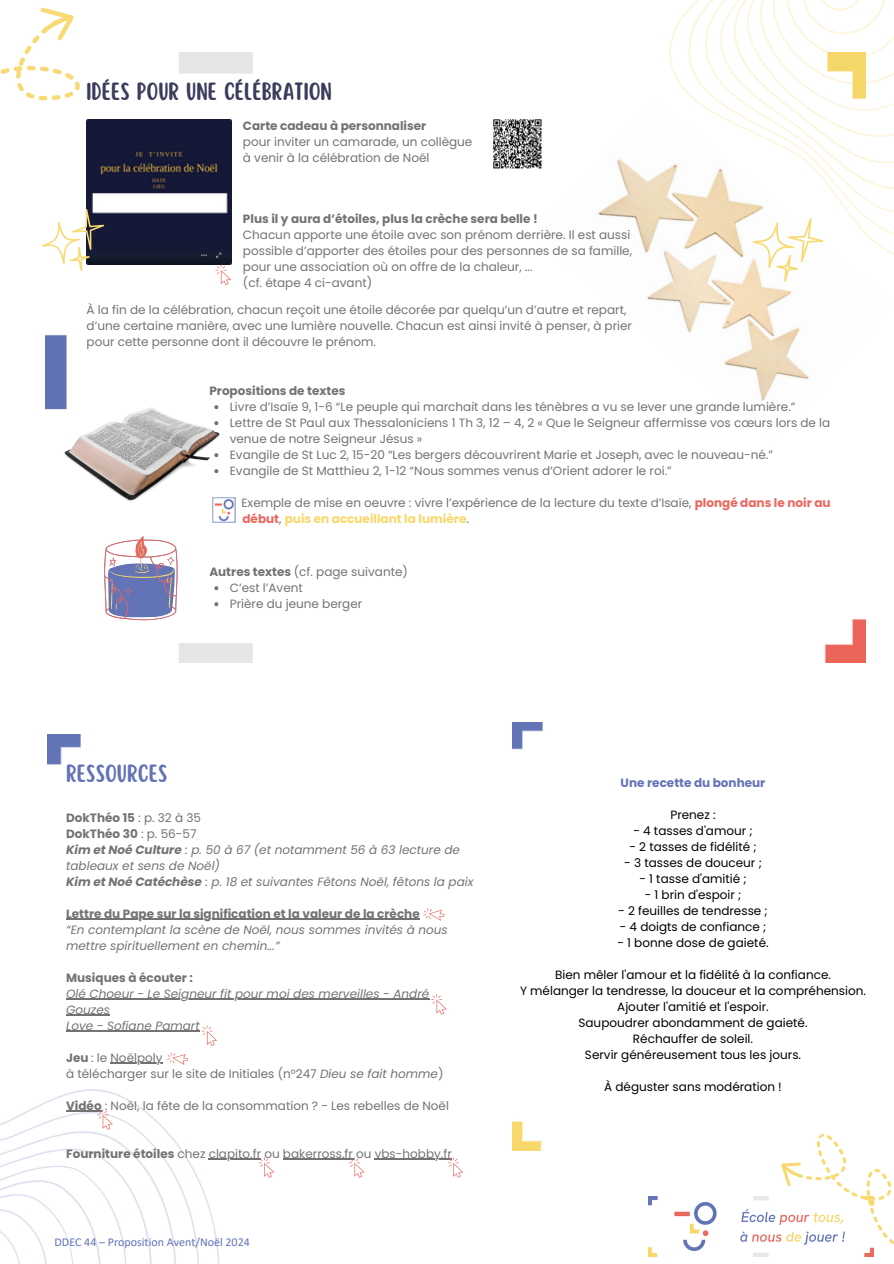
<style>
.page{position:relative;width:894px;height:1264px;background:#fff}
.page>*{position:absolute;margin:0;border:0;box-sizing:border-box;transform-origin:0 0}
.t1{font:21.75px "Scripter";color:#3a3c5b}
.t2{font:21.75px "Scripter";color:#6273b6}
.t3{font:12px/16px "Poppins";color:#737373}
.t4{font:12px "Poppins";color:#000}
.t5{font:italic 12px/16px "Poppins";color:#737373}
.t6{font:700 12px "Poppins";color:#737373}
.t7{font:700 12px "Poppins";color:#f8d86a}
.t8{font:12px "Calibri";color:#6273b6}
.t9{font:700 12px "Poppins";color:#6273b6}
.s1{font-weight:700;color:#ec675e}
.s2{color:#ec675e}
.s3{font-weight:400;color:#737373}
.s4{font-weight:700}
.s5{font-weight:400}
.s6{font-style:italic}
</style>
<div class="page">
<img style="left:45px;top:52px;width:820px;height:610px">
<img style="left:533px;top:97px;width:332px;height:346px">
<svg style="left:0;top:7px;width:79px;height:127px"></svg>
<svg style="left:643px;top:52px;width:222px;height:231px"></svg>
<svg style="left:666px;top:8px;width:227px;height:252px"></svg>
<svg style="left:689px;top:0;width:204px;height:234px"></svg>
<svg style="left:707px;top:0;width:186px;height:208px"></svg>
<img style="left:87px;top:120px;width:144px;height:144px">
<svg style="left:42px;top:206px;width:67px;height:67px"></svg>
<img style="left:488px;top:115px;width:58px;height:58px">
<img style="left:48px;top:734px;width:32px;height:31px">
<img style="left:648px;top:1196px;width:127px;height:59px">
<svg style="left:749px;top:216px;width:76px;height:67px"></svg>
<img style="left:60px;top:408px;width:161px;height:96px">
<svg style="left:214px;top:405px;width:4px;height:4px"></svg>
<svg style="left:214px;top:421px;width:4px;height:4px"></svg>
<svg style="left:214px;top:453px;width:4px;height:4px"></svg>
<svg style="left:214px;top:469px;width:4px;height:4px"></svg>
<svg style="left:212px;top:497px;width:23px;height:25px"></svg>
<svg style="left:104px;top:536px;width:73px;height:84px"></svg>
<hr style="left:66px;top:918px;width:353px;height:1px;background:#737373">
<hr style="left:66px;top:998px;width:363px;height:1px;background:#737373">
<hr style="left:66px;top:1014px;width:44px;height:1px;background:#737373">
<hr style="left:66px;top:1030px;width:134px;height:1px;background:#737373">
<hr style="left:110px;top:1062px;width:52px;height:1px;background:#737373">
<hr style="left:209px;top:1158px;width:52px;height:1px;background:#737373">
<hr style="left:283px;top:1158px;width:70px;height:1px;background:#737373">
<hr style="left:374px;top:1158px;width:78px;height:1px;background:#737373">
<svg style="left:214px;top:586px;width:4px;height:4px"></svg>
<svg style="left:214px;top:602px;width:4px;height:4px"></svg>
<svg style="left:775px;top:1133px;width:118px;height:124px"></svg>
<img style="left:512px;top:722px;width:30px;height:428px">
<svg style="left:423px;top:908px;width:22px;height:13px"></svg>
<svg style="left:431px;top:994px;width:15px;height:20px"></svg>
<svg style="left:201px;top:1025px;width:16px;height:20px"></svg>
<svg style="left:0;top:1089px;width:218px;height:174px"></svg>
<svg style="left:259px;top:1157px;width:15px;height:20px"></svg>
<svg style="left:349px;top:1157px;width:15px;height:20px"></svg>
<svg style="left:447px;top:1157px;width:16px;height:20px"></svg>
<svg style="left:167px;top:1052px;width:21px;height:13px"></svg>
<svg style="left:215px;top:264px;width:16px;height:21px"></svg>
<p class="t1" style="left:87px;top:80px;width:247px">IDÉES POUR UNE CÉLÉBRATION</p>
<p class="t6" style="left:243px;top:117px;width:185px">Carte cadeau à personnaliser</p>
<p class="t3" style="left:243px;top:134px;width:231px">pour inviter un camarade, un collègue</p>
<p class="t3" style="left:243px;top:150px;width:188px">à venir à la célébration de Noël</p>
<p class="t6" style="left:243px;top:210px;width:296px">Plus il y aura d’étoiles, plus la crèche sera belle !</p>
<p class="t3" style="left:243px;top:226px;width:390px">Chacun apporte une étoile avec son prénom derrière. Il est aussi possible d’apporter des étoiles pour des personnes de sa famille, pour une association où on offre de la chaleur, ...</p>
<p class="t3" style="left:243px;top:274px;width:131px">(cf. étape 4 ci-avant)</p>
<p class="t3" style="left:87px;top:302px;width:547px">À la fin de la célébration, chacun reçoit une étoile décorée par quelqu’un d’autre et repart, d’une certaine manière, avec une lumière nouvelle. Chacun est ainsi invité à penser, à prier pour cette personne dont il découvre le prénom.</p>
<p class="t6" style="left:209px;top:382px;width:138px">Propositions de textes</p>
<p class="t3" style="left:230px;top:399px;width:567px">Livre d’Isaïe 9, 1-6 “Le peuple qui marchait dans les ténèbres a vu se lever une grande lumière.”</p>
<p class="t3" style="left:230px;top:415px;width:602px">Lettre de St Paul aux Thessaloniciens 1 Th 3, 12 – 4, 2 « Que le Seigneur affermisse vos cœurs lors de la venue de notre Seigneur Jésus »</p>
<p class="t3" style="left:230px;top:447px;width:544px">Evangile de St Luc 2, 15-20 “Les bergers découvrirent Marie et Joseph, avec le nouveau-né.”</p>
<p class="t3" style="left:230px;top:463px;width:443px">Evangile de St Matthieu 2, 1-12 “Nous sommes venus d’Orient adorer le roi.”</p>
<p class="t3" style="left:241px;top:495px;width:590px">Exemple de mise en oeuvre : vivre l’expérience de la lecture du texte d’Isaïe, <span class="s1">plongé dans le noir au</span></p>
<h2 class="t7" style="left:242px;top:510px;width:228px"><span class="s2">début</span><span class="s3">,</span> puis en accueillant la lumière<span class="s3">.</span></h2>
<p class="t3" style="left:209px;top:564px;width:200px"><span class="s4">Autres textes</span> (cf. page suivante)</p>
<p class="t3" style="left:230px;top:580px;width:75px">C’est l’Avent</p>
<p class="t3" style="left:230px;top:596px;width:134px">Prière du jeune berger</p>
<h1 class="t2" style="left:66px;top:762px;width:103px">RESSOURCES</h1>
<p class="t6" style="left:66px;top:809px;width:136px">DokThéo 15 <span class="s5">: p. 32 à 35</span></p>
<p class="t6" style="left:66px;top:825px;width:132px">DokThéo 30 <span class="s5">: p. 56-57</span></p>
<p class="t5" style="left:66px;top:841px;width:395px"><span class="s4">Kim et Noé Culture</span> : p. 50 à 67 (et notamment 56 à 63 lecture de tableaux et sens de Noël)</p>
<p class="t5" style="left:66px;top:873px;width:409px"><span class="s4">Kim et Noé Catéchèse</span> : p. 18 et suivantes Fêtons Noël, fêtons la paix</p>
<p class="t6" style="left:66px;top:905px;width:355px">Lettre du Pape sur la signification et la valeur de la crèche</p>
<p class="t5" style="left:66px;top:921px;width:383px">“En contemplant la scène de Noël, nous sommes invités à nous mettre spirituellement en chemin...”</p>
<p class="t6" style="left:66px;top:969px;width:128px">Musiques à écouter :</p>
<p class="t5" style="left:66px;top:985px;width:364px">Olé Choeur - Le Seigneur fit pour moi des merveilles - André<br>Gouzes</p>
<p class="t5" style="left:66px;top:1017px;width:135px">Love - Sofiane Pamart</p>
<p class="t3" style="left:66px;top:1049px;width:98px"><span class="s4">Jeu</span> : le Noëlpoly</p>
<p class="t3" style="left:66px;top:1065px;width:378px">à télécharger sur le site de Initiales (n°247 <span class="s6">Dieu se fait homme</span>)</p>
<p class="t3" style="left:66px;top:1097px;width:384px"><span class="s4">Vidéo</span> : Noël, la fête de la consommation ? - Les rebelles de Noël</p>
<p class="t3" style="left:66px;top:1145px;width:387px"><span class="s4">Fourniture étoiles</span> chez clapito.fr ou bakerross.fr ou vbs-hobby.fr</p>
<p class="t8" style="left:55px;top:1237px;width:197px">DDEC 44 – Proposition Avent/Noël 2024</p>
<p class="t9" style="left:620px;top:774px;width:146px">Une recette du bonheur</p>
<p class="t4" style="left:670px;top:806px;width:47px">Prenez :</p>
<p class="t4" style="left:633px;top:822px;width:121px">- 4 tasses d'amour ;</p>
<p class="t4" style="left:629px;top:838px;width:129px">- 2 tasses de fidélité ;</p>
<p class="t4" style="left:624px;top:854px;width:139px">- 3 tasses de douceur ;</p>
<p class="t4" style="left:639px;top:870px;width:109px">- 1 tasse d'amitié ;</p>
<p class="t4" style="left:644px;top:886px;width:98px">- 1 brin d'espoir ;</p>
<p class="t4" style="left:618px;top:902px;width:151px">- 2 feuilles de tendresse ;</p>
<p class="t4" style="left:619px;top:918px;width:148px">- 4 doigts de confiance ;</p>
<p class="t4" style="left:617px;top:934px;width:153px">- 1 bonne dose de gaieté.</p>
<p class="t4" style="left:555px;top:966px;width:277px">Bien mêler l'amour et la fidélité à la confiance.</p>
<p class="t4" style="left:520px;top:982px;width:347px">Y mélanger la tendresse, la douceur et la compréhension.</p>
<p class="t4" style="left:617px;top:998px;width:153px">Ajouter l'amitié et l'espoir.</p>
<h2 class="t4" style="left:578px;top:1014px;width:230px">Saupoudrer abondamment de gaieté.</h2>
<p class="t4" style="left:632px;top:1030px;width:122px">Réchauffer de soleil.</p>
<p class="t4" style="left:584px;top:1046px;width:218px">Servir généreusement tous les jours.</p>
<p class="t4" style="left:604px;top:1078px;width:179px">À déguster sans modération !</p>
</div>
